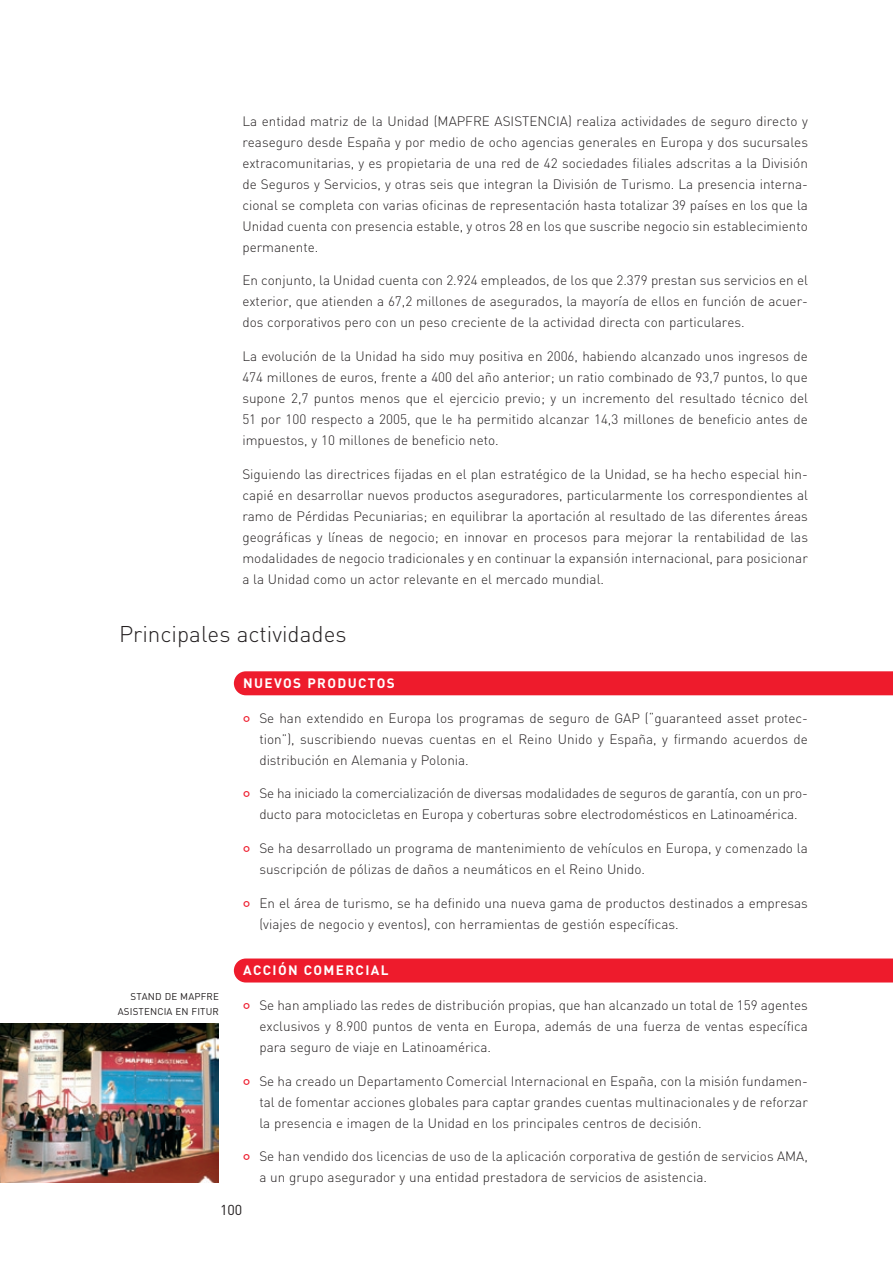
<style>
.page{position:relative;width:893px;height:1263px;background:#fff}
.page>*{position:absolute;margin:0;border:0;box-sizing:border-box;transform-origin:0 0}
.t1{font:300 22.5px "DIN";color:#231f20}
.t2{font:14.25px "DIN";color:#231f20}
.t3{font:300 13.5px/21px "DIN";color:#231f20;text-align:justify}
.t4{font:700 13.5px "DIN";letter-spacing:.1em;color:#fff}
.t5{font:9.75px/15px "DIN";letter-spacing:.015em;color:#231f20;text-align:right}
.s1{font-weight:400;font-size:18px;color:#ee1b2c}
</style>
<div class="page">
<div style="left:234px;top:671px;width:659px;height:24px;background:#ee1b2c"></div>
<div style="left:234px;top:958px;width:659px;height:24px;background:#ee1b2c"></div>
<img style="left:0;top:1024px;width:219px;height:158px">
<p class="t3" style="left:242px;top:110px;width:567px">La entidad matriz de la Unidad (MAPFRE ASISTENCIA) realiza actividades de seguro directo y reaseguro desde España y por medio de ocho agencias generales en Europa y dos sucursales extracomunitarias, y es propietaria de una red de 42 sociedades filiales adscritas a la División de Seguros y Servicios, y otras seis que integran la División de Turismo. La presencia interna&shy;cional se completa con varias oficinas de representación hasta totalizar 39 países en los que la Unidad cuenta con presencia estable, y otros 28 en los que suscribe negocio sin establecimiento permanente.</p>
<p class="t3" style="left:242px;top:270px;width:567px">En conjunto, la Unidad cuenta con 2.924 empleados, de los que 2.379 prestan sus servicios en el exterior, que atienden a 67,2 millones de asegurados, la mayoría de ellos en función de acuer&shy;dos corporativos pero con un peso creciente de la actividad directa con particulares.</p>
<p class="t3" style="left:242px;top:346px;width:567px">La evolución de la Unidad ha sido muy positiva en 2006, habiendo alcanzado unos ingresos de 474 millones de euros, frente a 400 del año anterior; un ratio combinado de 93,7 puntos, lo que supone 2,7 puntos menos que el ejercicio previo; y un incremento del resultado técnico del 51 por 100 respecto a 2005, que le ha permitido alcanzar 14,3 millones de beneficio antes de impuestos, y 10 millones de beneficio neto.</p>
<p class="t3" style="left:242px;top:463px;width:567px">Siguiendo las directrices fijadas en el plan estratégico de la Unidad, se ha hecho especial hin&shy;capié en desarrollar nuevos productos aseguradores, particularmente los correspondientes al ramo de Pérdidas Pecuniarias; en equilibrar la aportación al resultado de las diferentes áreas geográficas y líneas de negocio; en innovar en procesos para mejorar la rentabilidad de las modalidades de negocio tradicionales y en continuar la expansión internacional, para posicionar a la Unidad como un actor relevante en el mercado mundial.</p>
<h1 class="t1" style="left:119px;top:620px;width:229px">Principales actividades</h1>
<p class="t4" style="left:243px;top:674px;width:153px">NUEVOS PRODUCTOS</p>
<p class="t3" style="left:259px;top:707px;width:550px;text-indent:-17px"><span class="s1">°</span> Se han extendido en Europa los programas de seguro de GAP (“guaranteed asset protec&shy;tion”), suscribiendo nuevas cuentas en el Reino Unido y España, y firmando acuerdos de distribución en Alemania y Polonia.</p>
<p class="t3" style="left:242px;top:783px;width:567px;text-align:center"><span class="s1">°</span> Se ha iniciado la comercialización de diversas modalidades de seguros de garantía, con un pro&shy;ducto para motocicletas en Europa y coberturas sobre electrodomésticos en Latinoamérica.</p>
<p class="t3" style="left:259px;top:838px;width:550px;text-indent:-17px"><span class="s1">°</span> Se ha desarrollado un programa de mantenimiento de vehículos en Europa, y comenzado la suscripción de pólizas de daños a neumáticos en el Reino Unido.</p>
<p class="t3" style="left:259px;top:892px;width:550px;text-indent:-17px"><span class="s1">°</span> En el área de turismo, se ha definido una nueva gama de productos destinados a empresas (viajes de negocio y eventos), con herramientas de gestión específicas.</p>
<p class="t4" style="left:243px;top:962px;width:147px">ACCIÓN COMERCIAL</p>
<p class="t3" style="left:259px;top:994px;width:550px;text-indent:-17px"><span class="s1">°</span> Se han ampliado las redes de distribución propias, que han alcanzado un total de 159 agentes exclusivos y 8.900 puntos de venta en Europa, además de una fuerza de ventas específica para seguro de viaje en Latinoamérica.</p>
<p class="t3" style="left:259px;top:1070px;width:550px;text-indent:-17px"><span class="s1">°</span> Se ha creado un Departamento Comercial Internacional en España, con la misión fundamen&shy;tal de fomentar acciones globales para captar grandes cuentas multinacionales y de reforzar la presencia e imagen de la Unidad en los principales centros de decisión.</p>
<p class="t3" style="left:259px;top:1146px;width:550px;text-indent:-17px"><span class="s1">°</span> Se han vendido dos licencias de uso de la aplicación corporativa de gestión de servicios AMA, a un grupo asegurador y una entidad prestadora de servicios de asistencia.</p>
<p class="t5" style="left:118px;top:989px;width:103px">STAND DE MAPFRE<br>ASISTENCIA EN FITUR</p>
<p class="t2" style="left:220px;top:1201px;width:24px">100</p>
</div>
